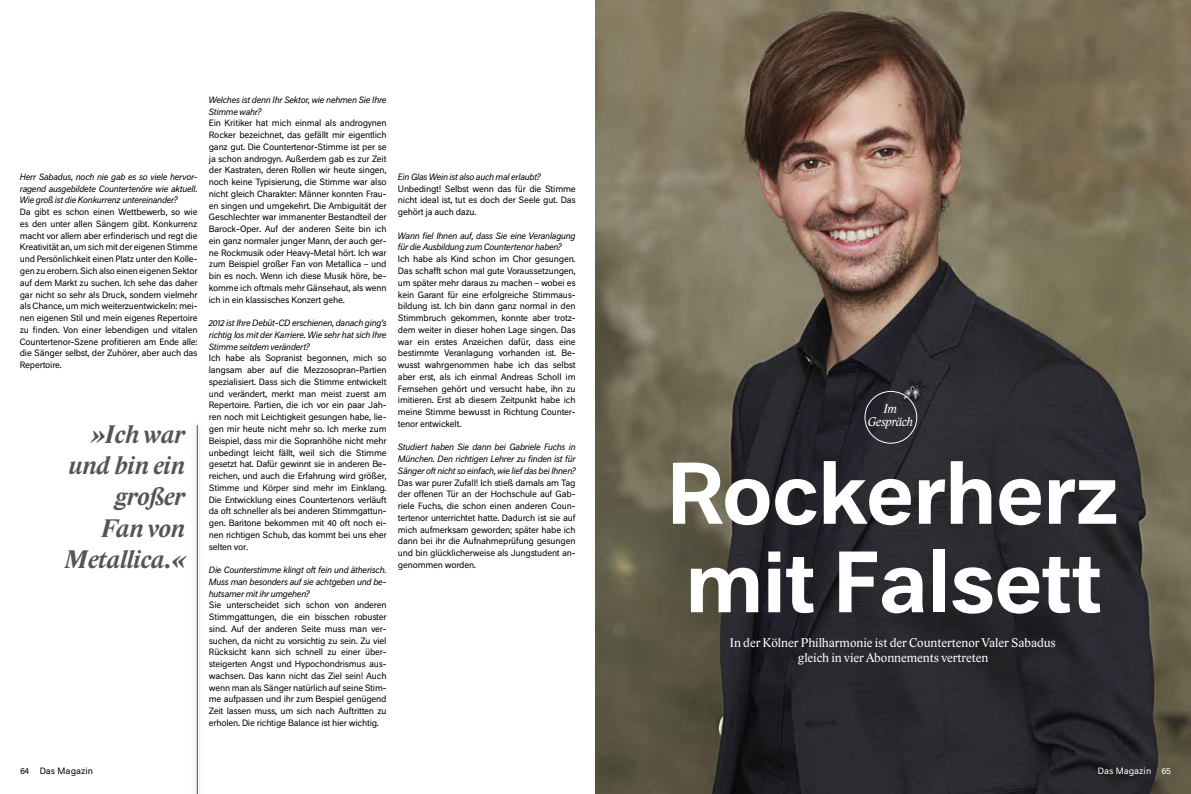
<style>
.page{position:relative;width:1191px;height:794px;background:#fff}
.page>*{position:absolute;margin:0;border:0;box-sizing:border-box;transform-origin:0 0}
.t1{font:500 80.4px/88.4px "Neutral BP";letter-spacing:-.015em;color:#fff}
.t2{font:italic 700 26px/31.2px "Lido STF";color:#565554;text-align:right}
.t3{font:13px/15.6px "Lido STF";color:#fff;text-align:center}
.t4{font:italic 13px/13px "Lido STF";letter-spacing:-.03em;color:#fff;text-align:center}
.t5{font:8.5px/11.8px "Neutral BP";letter-spacing:-.025em;color:#000;text-align:justify}
.t6{font:italic 8.5px/11.7px "Neutral BP";letter-spacing:-.025em;color:#000;text-align:justify}
.t7{font:8.5px "Neutral BP";color:#000}
.t8{font:8.5px "Neutral BP";color:#fff}
</style>
<div class="page">
<img style="left:595px;top:0;width:596px;height:794px">
<div style="left:190px;top:419px;width:14px;height:375px;background:#000;opacity:.75"></div>
<hr style="left:197px;top:425px;width:1px;height:369px;background:#565554">
<div style="left:864px;top:391px;width:53px;height:52px;border:1px solid #fff;border-radius:50%"></div>
<p class="t6" style="left:20px;top:170px;width:179px">Herr Sabadus, noch nie gab es so viele hervor&shy;ragend ausgebildete Countertenöre wie aktuell.<br>Wie groß ist die Konkurrenz untereinander?</p>
<p class="t5" style="left:20px;top:205px;width:179px">Da gibt es schon einen Wettbewerb, so wie es den unter allen Sängern gibt. Konkurrenz macht vor allem aber erfinderisch und regt die Kreativität an, um sich mit der eigenen Stimme und Persönlichkeit einen Platz unter den Kolle&shy;gen zu erobern. Sich also einen eigenen Sektor auf dem Markt zu suchen. Ich sehe das daher gar nicht so sehr als Druck, sondern vielmehr als Chance, um mich weiterzuentwickeln: mei&shy;nen eigenen Stil und mein eigenes Repertoire zu finden. Von einer lebendigen und vitalen Countertenor-Szene profitieren am Ende alle: die Sänger selbst, der Zuhörer, aber auch das Repertoire.</p>
<h2 class="t2" style="left:65px;top:419px;width:123px">»Ich war und bin ein großer<br>Fan von<br>Metallica.«</h2>
<p class="t6" style="left:209px;top:93px;width:179px">Welches ist denn Ihr Sektor, wie nehmen Sie Ihre<br>Stimme wahr?</p>
<p class="t5" style="left:209px;top:117px;width:179px">Ein Kritiker hat mich einmal als androgynen Rocker bezeichnet, das gefällt mir eigentlich ganz gut. Die Countertenor-Stimme ist per se ja schon androgyn. Außerdem gab es zur Zeit der Kastraten, deren Rollen wir heute singen, noch keine Typisierung, die Stimme war also nicht gleich Charakter: Männer konnten Frau&shy;en singen und umgekehrt. Die Ambiguität der Geschlechter war immanenter Bestandteil der Barock-Oper. Auf der anderen Seite bin ich ein ganz normaler junger Mann, der auch ger&shy;ne Rockmusik oder Heavy-Metal hört. Ich war zum Beispiel großer Fan von Metallica – und bin es noch. Wenn ich diese Musik höre, be&shy;komme ich oftmals mehr Gänsehaut, als wenn ich in ein klassisches Konzert gehe.</p>
<p class="t6" style="left:209px;top:316px;width:179px">2012 ist Ihre Debüt-CD erschienen, danach ging’s richtig los mit der Karriere. Wie sehr hat sich Ihre Stimme seitdem verändert?</p>
<p class="t5" style="left:209px;top:352px;width:179px">Ich habe als Sopranist begonnen, mich so langsam aber auf die Mezzosopran-Partien spezialisiert. Dass sich die Stimme entwickelt und verändert, merkt man meist zuerst am Repertoire. Partien, die ich vor ein paar Jah&shy;ren noch mit Leichtigkeit gesungen habe, lie&shy;gen mir heute nicht mehr so. Ich merke zum Beispiel, dass mir die Sopranhöhe nicht mehr unbedingt leicht fällt, weil sich die Stimme gesetzt hat. Dafür gewinnt sie in anderen Be&shy;reichen, und auch die Erfahrung wird größer, Stimme und Körper sind mehr im Einklang.<br>Die Entwicklung eines Countertenors verläuft da oft schneller als bei anderen Stimmgattun&shy;gen. Baritone bekommen mit 40 oft noch ei&shy;nen richtigen Schub, das kommt bei uns eher selten vor.</p>
<p class="t6" style="left:209px;top:563px;width:179px">Die Counterstimme klingt oft fein und ätherisch.<br>Muss man besonders auf sie achtgeben und be&shy;hutsamer mit ihr umgehen?</p>
<p class="t5" style="left:209px;top:598px;width:179px">Sie unterscheidet sich schon von anderen Stimmgattungen, die ein bisschen robuster sind. Auf der anderen Seite muss man ver&shy;suchen, da nicht zu vorsichtig zu sein. Zu viel Rücksicht kann sich schnell zu einer über&shy;steigerten Angst und Hypochondrismus aus&shy;wachsen. Das kann nicht das Ziel sein! Auch wenn man als Sänger natürlich auf seine Stim&shy;me aufpassen und ihr zum Bespiel genügend Zeit lassen muss, um sich nach Auftritten zu erholen. Die richtige Balance ist hier wichtig.</p>
<p class="t6" style="left:398px;top:170px;width:144px">Ein Glas Wein ist also auch mal erlaubt?</p>
<p class="t5" style="left:398px;top:182px;width:179px">Unbedingt! Selbst wenn das für die Stimme nicht ideal ist, tut es doch der Seele gut. Das gehört ja auch dazu.</p>
<p class="t6" style="left:398px;top:229px;width:179px">Wann fiel Ihnen auf, dass Sie eine Veranlagung für die Ausbildung zum Countertenor haben?</p>
<p class="t5" style="left:398px;top:252px;width:179px">Ich habe als Kind schon im Chor gesungen.<br>Das schafft schon mal gute Voraussetzungen, um später mehr daraus zu machen – wobei es kein Garant für eine erfolgreiche Stimmaus&shy;bildung ist. Ich bin dann ganz normal in den Stimmbruch gekommen, konnte aber trotz&shy;dem weiter in dieser hohen Lage singen. Das war ein erstes Anzeichen dafür, dass eine bestimmte Veranlagung vorhanden ist. Be&shy;wusst wahrgenommen habe ich das selbst aber erst, als ich einmal Andreas Scholl im Fernsehen gehört und versucht habe, ihn zu imitieren. Erst ab diesem Zeitpunkt habe ich meine Stimme bewusst in Richtung Counter&shy;tenor entwickelt.</p>
<p class="t6" style="left:398px;top:440px;width:179px">Studiert haben Sie dann bei Gabriele Fuchs in München. Den richtigen Lehrer zu finden ist für Sänger oft nicht so einfach, wie lief das bei Ihnen?</p>
<p class="t5" style="left:398px;top:476px;width:179px">Das war purer Zufall! Ich stieß damals am Tag der offenen Tür an der Hochschule auf Gab&shy;riele Fuchs, die schon einen anderen Coun&shy;tertenor unterrichtet hatte. Dadurch ist sie auf mich aufmerksam geworden; später habe ich dann bei ihr die Aufnahmeprüfung gesungen und bin glücklicherweise als Jungstudent an&shy;genommen worden.</p>
<h3 class="t4" style="left:867px;top:402px;width:47px">Im<br>Gespräch</h3>
<h1 class="t1" style="left:667px;top:443px;width:454px">Rockerherz mit Falsett</h1>
<h3 class="t3" style="left:730px;top:635px;width:327px">In der Kölner Philharmonie ist der Countertenor Valer Sabadus gleich in vier Abonnements vertreten</h3>
<p class="t7" style="left:20px;top:764px;width:75px">64 Das Magazin</p>
<p class="t8" style="left:1097px;top:764px;width:75px">Das Magazin 65</p>
</div>
